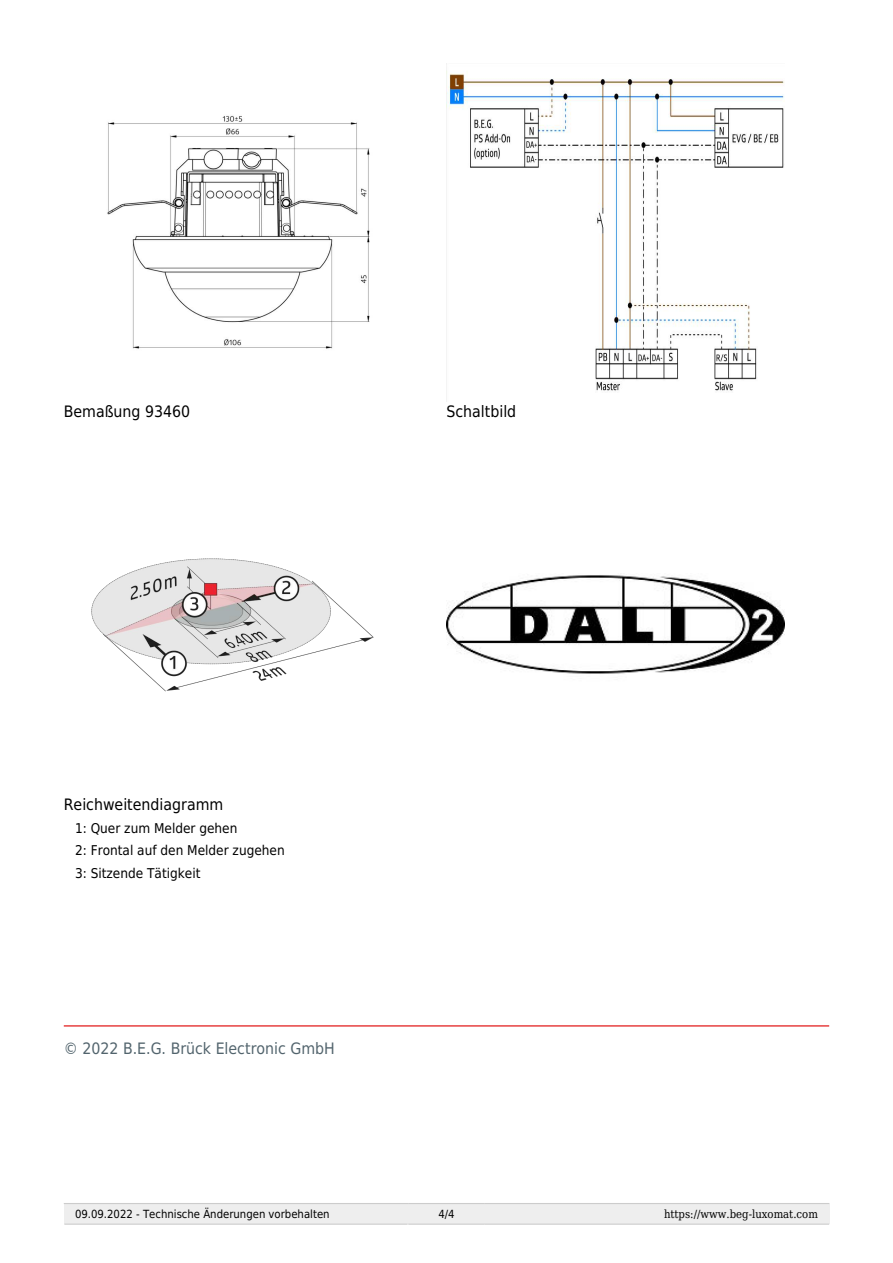
<style>
.page{position:relative;width:893px;height:1263px;background:#fff}
.page>*{position:absolute;margin:0;border:0;box-sizing:border-box;transform-origin:0 0}
.t1{font:15.75px "DejaVu Sans Condensed";color:#000}
.t2{font:15.75px "DejaVu Sans Condensed";color:#52646d}
.t3{font:13.5px/22.5px "DejaVu Sans Condensed";color:#000}
.t4{font:11.25px "DejaVu Sans Condensed";color:#000}
.t5{font:11.25px "DejaVu Serif Condensed";color:#000}
</style>
<div class="page">
<div style="left:64px;top:1203px;width:765px;height:21px;background:#eee"></div>
<hr style="left:64px;top:1223px;width:344px;height:2px;background:#ccc">
<hr style="left:64px;top:1203px;width:344px;height:1px;background:#ccc">
<hr style="left:409px;top:1223px;width:75px;height:2px;background:#ccc">
<hr style="left:409px;top:1203px;width:75px;height:1px;background:#ccc">
<hr style="left:485px;top:1223px;width:344px;height:2px;background:#ccc">
<hr style="left:485px;top:1203px;width:344px;height:1px;background:#ccc">
<img style="left:107px;top:115px;width:263px;height:234px">
<img style="left:446px;top:64px;width:338px;height:337px">
<img style="left:91px;top:558px;width:283px;height:134px">
<img style="left:446px;top:575px;width:338px;height:99px">
<hr style="left:64px;top:1025px;width:765px;height:1px;background:#de0000">
<p class="t1" style="left:64px;top:398px;width:128px">Bemaßung 93460</p>
<p class="t1" style="left:446px;top:398px;width:71px">Schaltbild</p>
<p class="t1" style="left:64px;top:790px;width:161px">Reichweitendiagramm</p>
<p class="t3" style="left:75px;top:816px;width:211px">1: Quer zum Melder gehen<br>2: Frontal auf den Melder zugehen<br>3: Sitzende Tätigkeit</p>
<p class="t2" style="left:64px;top:1035px;width:273px">© 2022 B.E.G. Brück Electronic GmbH</p>
<p class="t4" style="left:75px;top:1204px;width:256px">09.09.2022 - Technische Änderungen vorbehalten</p>
<p class="t4" style="left:438px;top:1204px;width:18px">4/4</p>
<p class="t5" style="left:664px;top:1205px;width:155px">https://www.beg-luxomat.com</p>
</div>
